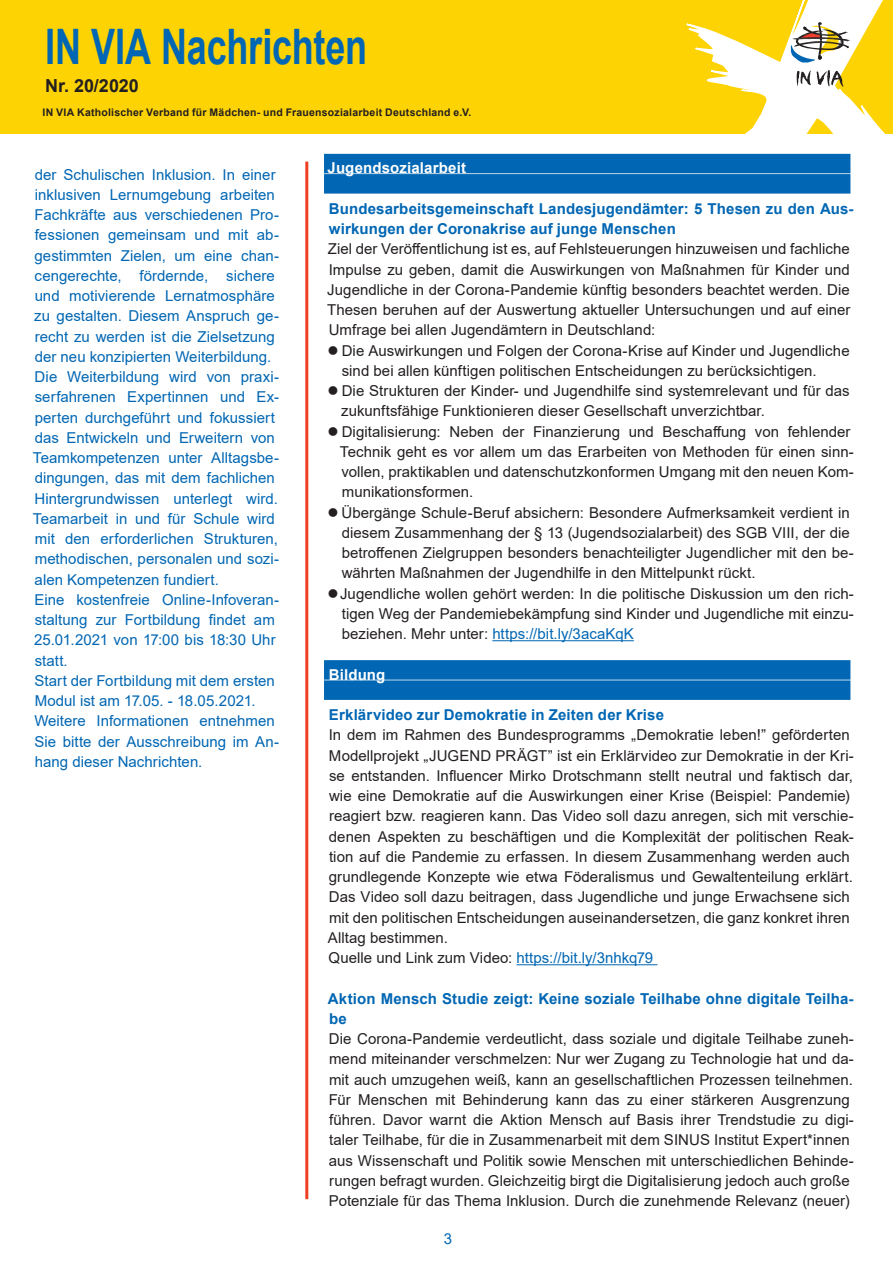
<style>
.page{position:relative;width:893px;height:1263px;background:#fff}
.page>*{position:absolute;margin:0;border:0;box-sizing:border-box;transform-origin:0 0}
.t1{font:700 48.9px "Arial";letter-spacing:-.005em;color:#0166b3;scale:.74 1}
.t2{font:700 18px "Arial";color:#231f20}
.t3{font:15px/20.2px "Arial";letter-spacing:.005em;color:#231f20}
.t4{font:15px/20.2px "Arial";letter-spacing:.005em;color:#0166b3}
.t5{font:700 15px/20.2px "Arial";letter-spacing:.01em;color:#0166b3}
.TITELKASTEN_BLAU{font:700 15px "Arial";letter-spacing:.01em;color:#fff}
.t6{font:700 10.5px "Arial";letter-spacing:.02em;color:#231f20}
.s1{color:#0166b3}
</style>
<div class="page">
<div style="left:0;top:0;width:893px;height:133px;background:#fed304"></div>
<svg style="left:686px;top:0;width:199px;height:133px"></svg>
<hr style="left:305px;top:162px;width:3px;height:1037px;background:#ef3e22">
<div style="left:324px;top:154px;width:526px;height:19px;background:#0166b3"></div>
<div style="left:324px;top:174px;width:526px;height:20px;background:#0166b3"></div>
<hr style="left:492px;top:640px;width:142px;height:1px;background:#0166b3">
<div style="left:324px;top:660px;width:526px;height:20px;background:#0166b3"></div>
<div style="left:324px;top:680px;width:526px;height:20px;background:#0166b3"></div>
<hr style="left:516px;top:964px;width:141px;height:1px;background:#0166b3">
<h1 class="t1" style="left:45px;top:12px;width:437px">IN VIA Nachrichten</h1>
<p class="t2" style="left:45px;top:73px;width:95px">Nr. 20/2020</p>
<p class="t6" style="left:43px;top:105px;width:430px">IN VIA Katholischer Verband für Mädchen- und Frauensozialarbeit Deutschland e.V.</p>
<p class="t4" style="left:34px;top:164px;width:246px">der Schulischen Inklusion. In einer inklusiven Lernumgebung arbeiten Fachkräfte aus verschiedenen Pro&shy;fessionen gemeinsam und mit ab&shy;gestimmten Zielen, um eine chan&shy;cengerechte, fördernde, sichere und motivierende Lernatmosphäre zu gestalten. Diesem Anspruch ge&shy;recht zu werden ist die Zielsetzung der neu konzipierten Weiterbildung.</p>
<p class="t4" style="left:33px;top:367px;width:248px">Die Weiterbildung wird von praxi&shy;serfahrenen Expertinnen und Ex&shy;perten durchgeführt und fokussiert das Entwickeln und Erweitern von Teamkompetenzen unter Alltagsbe&shy;dingungen, das mit dem fachlichen Hintergrundwissen unterlegt wird.<br>Teamarbeit in und für Schule wird mit den erforderlichen Strukturen, methodischen, personalen und sozi&shy;alen Kompetenzen fundiert.</p>
<p class="t4" style="left:34px;top:589px;width:246px">Eine kostenfreie Online-Infoveran&shy;staltung zur Fortbildung findet am<br>25.01.2021 von 17:00 bis 18:30 Uhr statt.</p>
<p class="t4" style="left:34px;top:670px;width:242px">Start der Fortbildung mit dem ersten<br>Modul ist am 17.05. - 18.05.2021.</p>
<p class="t4" style="left:34px;top:711px;width:246px">Weitere Informationen entnehmen<br>Sie bitte der Ausschreibung im An&shy;hang dieser Nachrichten.</p>
<p class="TITELKASTEN_BLAU" style="left:328px;top:157px;width:140px">Jugendsozialarbeit</p>
<p class="t5" style="left:329px;top:199px;width:526px">Bundesarbeitsgemeinschaft Landesjugendämter: 5 Thesen zu den Aus&shy;wirkungen der Coronakrise auf junge Menschen</p>
<p class="t3" style="left:327px;top:239px;width:525px;text-align:justify">Ziel der Veröffentlichung ist es, auf Fehlsteuerungen hinzuweisen und fachliche Impulse zu geben, damit die Auswirkungen von Maßnahmen für Kinder und Jugendliche in der Corona-Pandemie künftig besonders beachtet werden. Die Thesen beruhen auf der Auswertung aktueller Untersuchungen und auf einer Umfrage bei allen Jugendämtern in Deutschland:</p>
<p class="t3" style="left:342px;top:340px;width:509px">Die Auswirkungen und Folgen der Corona-Krise auf Kinder und Jugendliche sind bei allen künftigen politischen Entscheidungen zu berücksichtigen.</p>
<p class="t3" style="left:341px;top:381px;width:510px">Die Strukturen der Kinder- und Jugendhilfe sind systemrelevant und für das zukunftsfähige Funktionieren dieser Gesellschaft unverzichtbar.</p>
<p class="t3" style="left:340px;top:421px;width:516px">Digitalisierung: Neben der Finanzierung und Beschaffung von fehlender Technik geht es vor allem um das Erarbeiten von Methoden für einen sinn&shy;vollen, praktikablen und datenschutzkonformen Umgang mit den neuen Kom&shy;munikationsformen.</p>
<p class="t3" style="left:341px;top:502px;width:514px">Übergänge Schule-Beruf absichern: Besondere Aufmerksamkeit verdient in diesem Zusammenhang der § 13 (Jugendsozialarbeit) des SGB VIII, der die betroffenen Zielgruppen besonders benachteiligter Jugendlicher mit den be&shy;währten Maßnahmen der Jugendhilfe in den Mittelpunkt rückt.</p>
<p class="t3" style="left:340px;top:583px;width:515px;text-align:justify">Jugendliche wollen gehört werden: In die politische Diskussion um den rich&shy;tigen Weg der Pandemiebekämpfung sind Kinder und Jugendliche mit einzu&shy;beziehen. Mehr unter: <span class="s1">https://bit.ly/3acaKqK</span></p>
<p class="TITELKASTEN_BLAU" style="left:329px;top:664px;width:58px">Bildung</p>
<p class="t5" style="left:329px;top:705px;width:337px">Erklärvideo zur Demokratie in Zeiten der Krise</p>
<p class="t3" style="left:328px;top:725px;width:527px">In dem im Rahmen des Bundesprogramms „Demokratie leben!” geförderten Modellprojekt „JUGEND PRÄGT” ist ein Erklärvideo zur Demokratie in der Kri&shy;se entstanden. Influencer Mirko Drotschmann stellt neutral und faktisch dar, wie eine Demokratie auf die Auswirkungen einer Krise (Beispiel: Pandemie) reagiert bzw. reagieren kann. Das Video soll dazu anregen, sich mit verschie&shy;denen Aspekten zu beschäftigen und die Komplexität der politischen Reak&shy;tion auf die Pandemie zu erfassen. In diesem Zusammenhang werden auch grundlegende Konzepte wie etwa Föderalismus und Gewaltenteilung erklärt.<br>Das Video soll dazu beitragen, dass Jugendliche und junge Erwachsene sich mit den politischen Entscheidungen auseinandersetzen, die ganz konkret ihren Alltag bestimmen.</p>
<p class="t3" style="left:329px;top:948px;width:326px">Quelle und Link zum Video: <span class="s1">https://bit.ly/3nhkq79</span></p>
<p class="t5" style="left:328px;top:988px;width:527px">Aktion Mensch Studie zeigt: Keine soziale Teilhabe ohne digitale Teilha&shy;be</p>
<p class="t3" style="left:329px;top:1029px;width:527px">Die Corona-Pandemie verdeutlicht, dass soziale und digitale Teilhabe zuneh&shy;mend miteinander verschmelzen: Nur wer Zugang zu Technologie hat und da&shy;mit auch umzugehen weiß, kann an gesellschaftlichen Prozessen teilnehmen.<br>Für Menschen mit Behinderung kann das zu einer stärkeren Ausgrenzung führen. Davor warnt die Aktion Mensch auf Basis ihrer Trendstudie zu digi&shy;taler Teilhabe, für die in Zusammenarbeit mit dem SINUS Institut Expert*innen aus Wissenschaft und Politik sowie Menschen mit unterschiedlichen Behinde&shy;rungen befragt wurden. Gleichzeitig birgt die Digitalisierung jedoch auch große Potenziale für das Thema Inklusion. Durch die zunehmende Relevanz (neuer)</p>
<p class="t4" style="left:444px;top:1229px;width:10px">3</p>
</div>
